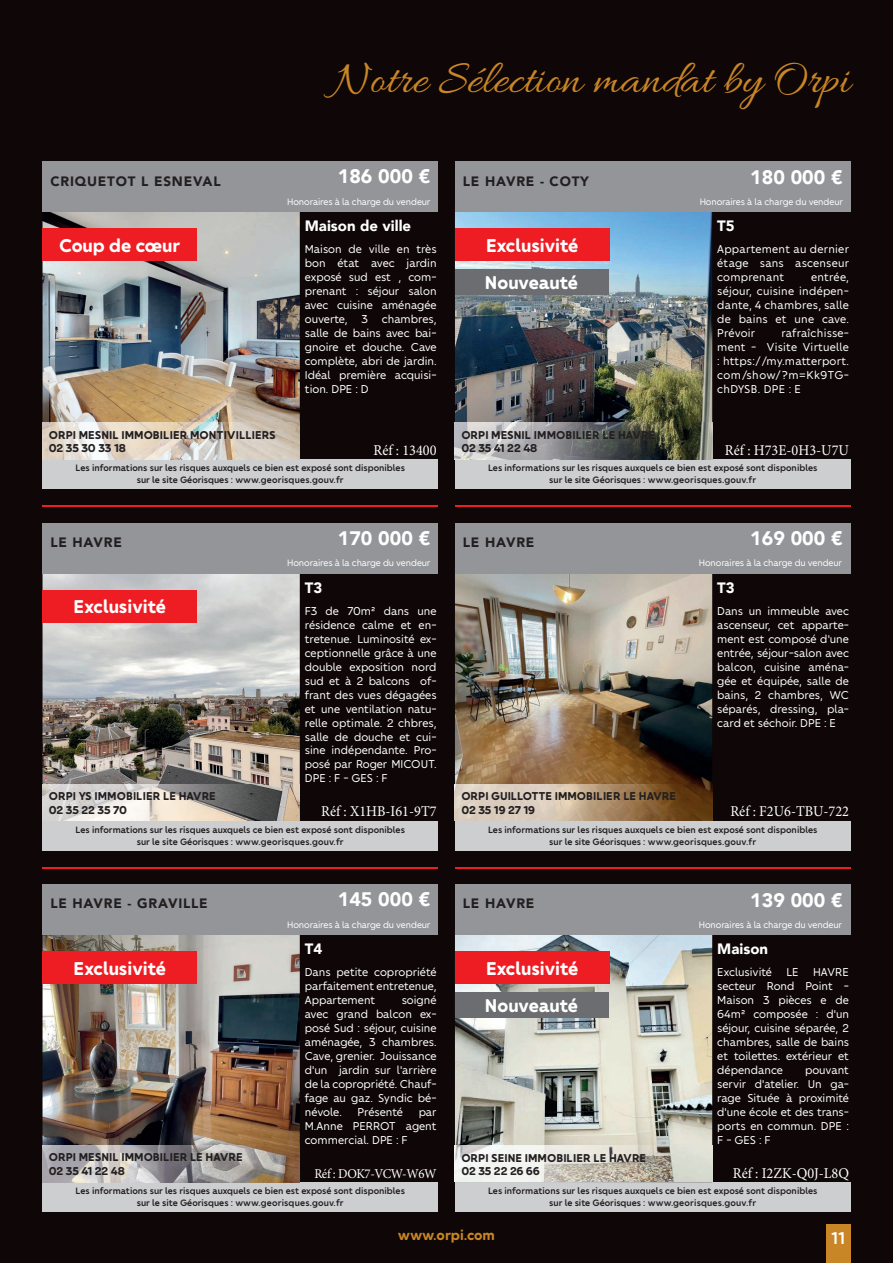
<style>
.page{position:relative;width:893px;height:1263px;background:#0e0607}
.page>*{position:absolute;margin:0;border:0;box-sizing:border-box;transform-origin:0 0}
.t1{font:48px "Allura";color:#c98626}
.t2{font:700 19.5px "Orpi";color:#fff}
.t3{font:900 19.5px "Avenir";color:#fff}
.t4{font:500 18px "Orpi";color:#fff}
.t5{font:15px "Minion Pro";color:#fff;scale:.95 1}
.t6{font:900 15px "Avenir";color:#fff}
.t7{font:700 15px "Orpi";color:#c98626}
.t8{font:900 13.5px "Avenir LT Std";letter-spacing:.06em;color:#231f20}
.t9{font:13.5px "Minion Pro";letter-spacing:-.03em;color:#fff;scale:.95 1}
.t10{font:12px/14px "Orpi";color:#fff;text-align:justify}
.t11{font:700 12px/13.5px "Orpi";color:#231f20}
.t12{font:500 9.75px/11.7px "Orpi";color:#231f20;text-align:center}
.t13{font:9.75px "Orpi";letter-spacing:-.01em;color:#fff}
</style>
<div class="page">
<div style="left:826px;top:1225px;width:24px;height:38px;background:#c98626"></div>
<img style="left:43px;top:574px;width:257px;height:210px">
<div style="left:43px;top:523px;width:395px;height:51px;background:#939598"></div>
<div style="left:43px;top:590px;width:154px;height:33px;background:#ee1d23"></div>
<img style="left:43px;top:784px;width:257px;height:37px">
<hr style="left:43px;top:505px;width:395px;height:2px;background:#ee1d23">
<hr style="left:455px;top:505px;width:395px;height:2px;background:#ee1d23">
<div style="left:43px;top:459px;width:395px;height:30px;background:#cdced0"></div>
<div style="left:455px;top:459px;width:395px;height:30px;background:#cdced0"></div>
<hr style="left:43px;top:867px;width:395px;height:1px;background:#ee1d23">
<hr style="left:455px;top:867px;width:395px;height:1px;background:#ee1d23">
<div style="left:43px;top:821px;width:395px;height:29px;background:#cdced0"></div>
<div style="left:455px;top:821px;width:395px;height:29px;background:#cdced0"></div>
<div style="left:43px;top:1182px;width:395px;height:30px;background:#cdced0"></div>
<div style="left:455px;top:1182px;width:395px;height:30px;background:#cdced0"></div>
<img style="left:43px;top:212px;width:257px;height:211px">
<div style="left:43px;top:162px;width:395px;height:50px;background:#939598"></div>
<div style="left:43px;top:228px;width:154px;height:33px;background:#ee1d23"></div>
<img style="left:43px;top:423px;width:257px;height:36px">
<img style="left:43px;top:935px;width:257px;height:210px">
<div style="left:43px;top:884px;width:395px;height:51px;background:#939598"></div>
<div style="left:43px;top:951px;width:154px;height:33px;background:#ee1d23"></div>
<img style="left:43px;top:1145px;width:257px;height:37px">
<img style="left:455px;top:212px;width:257px;height:211px">
<div style="left:455px;top:162px;width:395px;height:50px;background:#939598"></div>
<div style="left:455px;top:228px;width:154px;height:33px;background:#ee1d23"></div>
<img style="left:455px;top:423px;width:257px;height:36px">
<div style="left:455px;top:269px;width:153px;height:26px;background:#6c6d70"></div>
<img style="left:455px;top:574px;width:257px;height:210px">
<div style="left:455px;top:523px;width:395px;height:51px;background:#939598"></div>
<img style="left:455px;top:784px;width:257px;height:37px">
<img style="left:455px;top:935px;width:257px;height:211px">
<div style="left:455px;top:884px;width:395px;height:51px;background:#939598"></div>
<div style="left:455px;top:951px;width:154px;height:33px;background:#ee1d23"></div>
<img style="left:455px;top:1146px;width:257px;height:36px">
<div style="left:455px;top:992px;width:153px;height:25px;background:#6c6d70"></div>
<h1 class="t1" style="left:332px;top:52px;width:520px">Notre Sélection mandat by Orpi</h1>
<p class="t8" style="left:50px;top:173px;width:172px">CRIQUETOT L ESNEVAL</p>
<h2 class="t3" style="left:338px;top:160px;width:94px">186 000 €</h2>
<p class="t6" style="left:305px;top:213px;width:108px">Maison de ville</p>
<p class="t10" style="left:305px;top:242px;width:133px">Maison de ville en très bon état avec jardin exposé sud est , com&shy;prenant : séjour salon avec cuisine aménagée ouverte, 3 chambres, salle de bains avec bai&shy;gnoire et douche. Cave complète, abri de jardin.<br>Idéal première acquisi&shy;tion. DPE : D</p>
<p class="t13" style="left:287px;top:196px;width:145px">Honoraires à la charge du vendeur</p>
<h2 class="t2" style="left:59px;top:234px;width:122px">Coup de cœur</h2>
<p class="t8" style="left:463px;top:173px;width:128px">LE HAVRE - COTY</p>
<h2 class="t3" style="left:750px;top:160px;width:94px">180 000 €</h2>
<p class="t6" style="left:717px;top:213px;width:19px">T5</p>
<p class="t10" style="left:717px;top:242px;width:133px">Appartement au dernier étage sans ascenseur comprenant</p>
<p class="t13" style="left:700px;top:196px;width:145px">Honoraires à la charge du vendeur</p>
<h2 class="t2" style="left:486px;top:234px;width:94px">Exclusivité</h2>
<p class="t10" style="left:717px;top:270px;width:133px;text-indent:94px">entrée, séjour, cuisine indépen&shy;dante, 4 chambres, salle de bains et une cave.<br>Prévoir</p>
<h2 class="t2" style="left:485px;top:272px;width:95px">Nouveauté</h2>
<p class="t10" style="left:717px;top:326px;width:133px;text-indent:64px">rafraîchisse&shy;ment - Visite Virtuelle : https://my.matterport. com/show/?m=Kk9TG&shy;chDYSB. DPE : E</p>
<p class="t11" style="left:49px;top:428px;width:229px">ORPI MESNIL IMMOBILIER MONTIVILLIERS<br>02 35 30 33 18</p>
<p class="t5" style="left:374px;top:440px;width:68px">Réf : 13400</p>
<p class="t11" style="left:461px;top:428px;width:196px">ORPI MESNIL IMMOBILIER LE HAVRE<br>02 35 41 22 48</p>
<p class="t5" style="left:725px;top:440px;width:132px">Réf : H73E-0H3-U7U</p>
<p class="t12" style="left:76px;top:462px;width:331px">Les informations sur les risques auxquels ce bien est exposé sont disponibles sur le site Géorisques : www.georisques.gouv.fr</p>
<p class="t12" style="left:488px;top:462px;width:331px">Les informations sur les risques auxquels ce bien est exposé sont disponibles sur le site Géorisques : www.georisques.gouv.fr</p>
<p class="t8" style="left:50px;top:534px;width:73px">LE HAVRE</p>
<h2 class="t3" style="left:338px;top:521px;width:94px">170 000 €</h2>
<p class="t6" style="left:305px;top:575px;width:19px">T3</p>
<p class="t10" style="left:305px;top:604px;width:133px">F3 de 70m² dans une résidence calme et en&shy;tretenue. Luminosité ex&shy;ceptionnelle grâce à une double exposition nord sud et à 2 balcons of&shy;frant des vues dégagées et une ventilation natu&shy;relle optimale. 2 chbres, salle de douche et cui&shy;sine indépendante. Pro&shy;posé par Roger MICOUT.<br>DPE : F - GES : F</p>
<p class="t5" style="left:321px;top:802px;width:123px">Réf : X1HB-I61-9T7</p>
<p class="t13" style="left:287px;top:557px;width:145px">Honoraires à la charge du vendeur</p>
<h2 class="t2" style="left:74px;top:596px;width:94px">Exclusivité</h2>
<p class="t11" style="left:49px;top:789px;width:169px">ORPI YS IMMOBILIER LE HAVRE<br>02 35 22 35 70</p>
<p class="t8" style="left:463px;top:534px;width:73px">LE HAVRE</p>
<h2 class="t3" style="left:750px;top:522px;width:94px">169 000 €</h2>
<p class="t6" style="left:717px;top:575px;width:19px">T3</p>
<p class="t10" style="left:717px;top:604px;width:133px">Dans un immeuble avec ascenseur, cet apparte&shy;ment est composé d'une entrée, séjour-salon avec balcon, cuisine aména&shy;gée et équipée, salle de bains, 2 chambres, WC séparés, dressing, pla&shy;card et séchoir. DPE : E</p>
<p class="t13" style="left:699px;top:557px;width:145px">Honoraires à la charge du vendeur</p>
<p class="t11" style="left:461px;top:789px;width:216px">ORPI GUILLOTTE IMMOBILIER LE HAVRE<br>02 35 19 27 19</p>
<p class="t5" style="left:730px;top:802px;width:126px">Réf : F2U6-TBU-722</p>
<p class="t12" style="left:76px;top:824px;width:331px">Les informations sur les risques auxquels ce bien est exposé sont disponibles sur le site Géorisques : www.georisques.gouv.fr</p>
<p class="t12" style="left:488px;top:824px;width:331px">Les informations sur les risques auxquels ce bien est exposé sont disponibles sur le site Géorisques : www.georisques.gouv.fr</p>
<p class="t8" style="left:50px;top:895px;width:159px">LE HAVRE - GRAVILLE</p>
<h2 class="t3" style="left:338px;top:883px;width:94px">145 000 €</h2>
<p class="t6" style="left:305px;top:936px;width:19px">T4</p>
<p class="t10" style="left:305px;top:965px;width:133px">Dans petite copropriété parfaitement entretenue, Appartement</p>
<p class="t13" style="left:287px;top:919px;width:145px">Honoraires à la charge du vendeur</p>
<h2 class="t2" style="left:74px;top:957px;width:94px">Exclusivité</h2>
<p class="t10" style="left:305px;top:993px;width:133px;text-indent:97px">soigné avec grand balcon ex&shy;posé Sud : séjour, cuisine aménagée, 3 chambres.<br>Cave, grenier. Jouissance d'un jardin sur l'arrière de la copropriété. Chauf&shy;fage au gaz. Syndic bé&shy;névole.</p>
<p class="t10" style="left:358px;top:1105px;width:47px">Présenté</p>
<p class="t10" style="left:305px;top:1105px;width:133px;text-indent:114px">par M.Anne PERROT agent commercial. DPE : F</p>
<p class="t9" style="left:314px;top:1164px;width:130px">Réf : DOK7-VCW-W6W</p>
<p class="t11" style="left:49px;top:1151px;width:196px">ORPI MESNIL IMMOBILIER LE HAVRE<br>02 35 41 22 48</p>
<p class="t8" style="left:463px;top:895px;width:73px">LE HAVRE</p>
<h2 class="t3" style="left:750px;top:883px;width:94px">139 000 €</h2>
<p class="t6" style="left:717px;top:936px;width:52px">Maison</p>
<p class="t10" style="left:717px;top:965px;width:133px">Exclusivité LE HAVRE secteur Rond Point - Maison 3 pièces e de 64m² composée : d'un séjour, cuisine séparée, 2 chambres, salle de bains et toilettes. extérieur et dépendance</p>
<p class="t13" style="left:699px;top:919px;width:145px">Honoraires à la charge du vendeur</p>
<h2 class="t2" style="left:486px;top:957px;width:94px">Exclusivité</h2>
<h2 class="t2" style="left:485px;top:994px;width:95px">Nouveauté</h2>
<p class="t10" style="left:717px;top:1063px;width:133px;text-indent:88px">pouvant servir d'atelier. Un ga&shy;rage Située à proximité d'une école et des trans&shy;ports en commun. DPE :<br>F - GES : F</p>
<p class="t5" style="left:733px;top:1163px;width:124px">Réf : I2ZK-Q0J-L8Q</p>
<p class="t11" style="left:461px;top:1151px;width:186px">ORPI SEINE IMMOBILIER LE HAVRE<br>02 35 22 26 66</p>
<p class="t12" style="left:76px;top:1185px;width:331px">Les informations sur les risques auxquels ce bien est exposé sont disponibles sur le site Géorisques : www.georisques.gouv.fr</p>
<p class="t12" style="left:488px;top:1185px;width:331px">Les informations sur les risques auxquels ce bien est exposé sont disponibles sur le site Géorisques : www.georisques.gouv.fr</p>
<p class="t7" style="left:398px;top:1226px;width:99px">www.orpi.com</p>
<h3 class="t4" style="left:831px;top:1228px;width:15px">11</h3>
</div>
